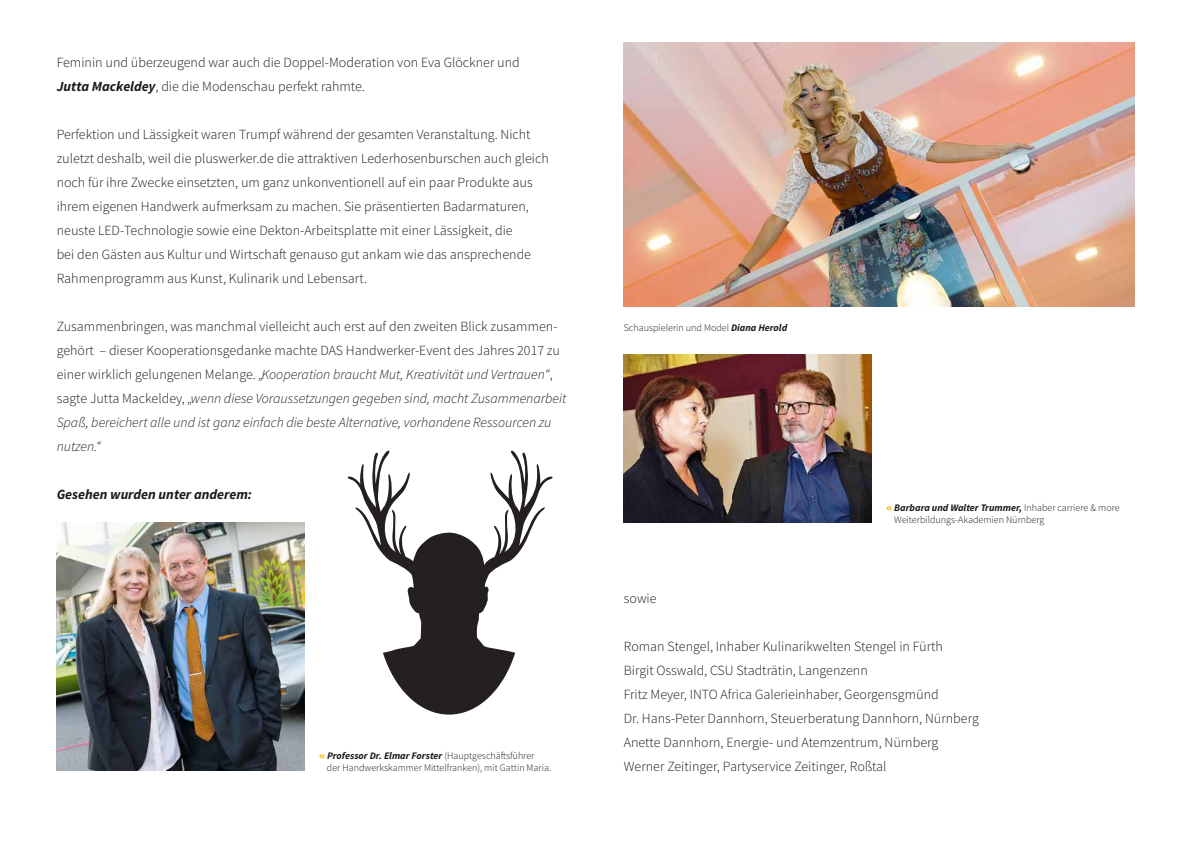
<style>
.page{position:relative;width:1191px;height:842px;background:#fff}
.page>*{position:absolute;margin:0;border:0;box-sizing:border-box;transform-origin:0 0}
.t1{font:300 14px/24px "Source Sans Pro";color:#1a1a18}
.t2{font:italic 700 14px "Source Sans Pro";color:#1a1a18}
.t3{font:300 10px/12px "Source Sans Pro";color:#1a1a18}
.s1{font-weight:700;font-style:italic}
.s2{font-style:italic}
.s3{font-family:"Bitter";font-weight:700;color:#ffb200}
</style>
<div class="page">
<img style="left:57px;top:523px;width:248px;height:247px">
<img style="left:624px;top:43px;width:510px;height:264px">
<img style="left:624px;top:355px;width:248px;height:168px">
<svg style="left:347px;top:450px;width:206px;height:265px"></svg>
<p class="t1" style="left:57px;top:50px;width:464px">Feminin und überzeugend war auch die Doppel-Moderation von Eva Glöckner und<br><span class="s1">Jutta Mackeldey</span>, die die Modenschau perfekt rahmte.</p>
<p class="t1" style="left:57px;top:122px;width:493px">Perfektion und Lässigkeit waren Trumpf während der gesamten Veranstaltung. Nicht zuletzt deshalb, weil die pluswerker.de die attraktiven Lederhosenburschen auch gleich noch für ihre Zwecke einsetzten, um ganz unkonventionell auf ein paar Produkte aus ihrem eigenen Handwerk aufmerksam zu machen. Sie präsentierten Badarmaturen, neuste LED-Technologie sowie eine Dekton-Arbeitsplatte mit einer Lässigkeit, die<br>bei den Gästen aus Kultur und Wirtschaft genauso gut ankam wie das ansprechende Rahmenprogramm aus Kunst, Kulinarik und Lebensart.</p>
<p class="t1" style="left:57px;top:314px;width:511px">Zusammenbringen, was manchmal vielleicht auch erst auf den zweiten Blick zusammen&shy;gehört – dieser Kooperationsgedanke machte DAS Handwerker-Event des Jahres 2017 zu einer wirklich gelungenen Melange. <span class="s2">„Kooperation braucht Mut, Kreativität und Vertrauen“</span>, sagte Jutta Mackeldey, <span class="s2">„wenn diese Voraussetzungen gegeben sind, macht Zusammenarbeit Spaß, bereichert alle und ist ganz einfach die beste Alternative, vorhandene Ressourcen zu nutzen.“</span></p>
<p class="t2" style="left:57px;top:485px;width:197px">Gesehen wurden unter anderem:</p>
<p class="t3" style="left:327px;top:750px;width:226px;text-indent:-8px"><span class="s3">«</span> <span class="s1">Professor Dr. Elmar Forster</span> (Hauptgeschäftsführer<br>der Handwerkskammer Mittelfranken), mit Gattin Maria.</p>
<p class="t3" style="left:624px;top:321px;width:165px">Schauspielerin und Model <span class="s1">Diana Herold</span></p>
<p class="t3" style="left:894px;top:501px;width:227px;text-indent:-8px"><span class="s3">«</span> <span class="s1">Barbara und Walter Trummer,</span> Inhaber carriere &amp; more<br>Weiterbildungs-Akademien Nürnberg</p>
<p class="t1" style="left:624px;top:586px;width:34px">sowie</p>
<p class="t1" style="left:624px;top:634px;width:356px">Roman Stengel, Inhaber Kulinarikwelten Stengel in Fürth<br>Birgit Osswald, CSU Stadträtin, Langenzenn<br>Fritz Meyer, INTO Africa Galerieinhaber, Georgensgmünd<br>Dr. Hans-Peter Dannhorn, Steuerberatung Dannhorn, Nürnberg Anette Dannhorn, Energie- und Atemzentrum, Nürnberg Werner Zeitinger, Partyservice Zeitinger, Roßtal</p>
</div>
